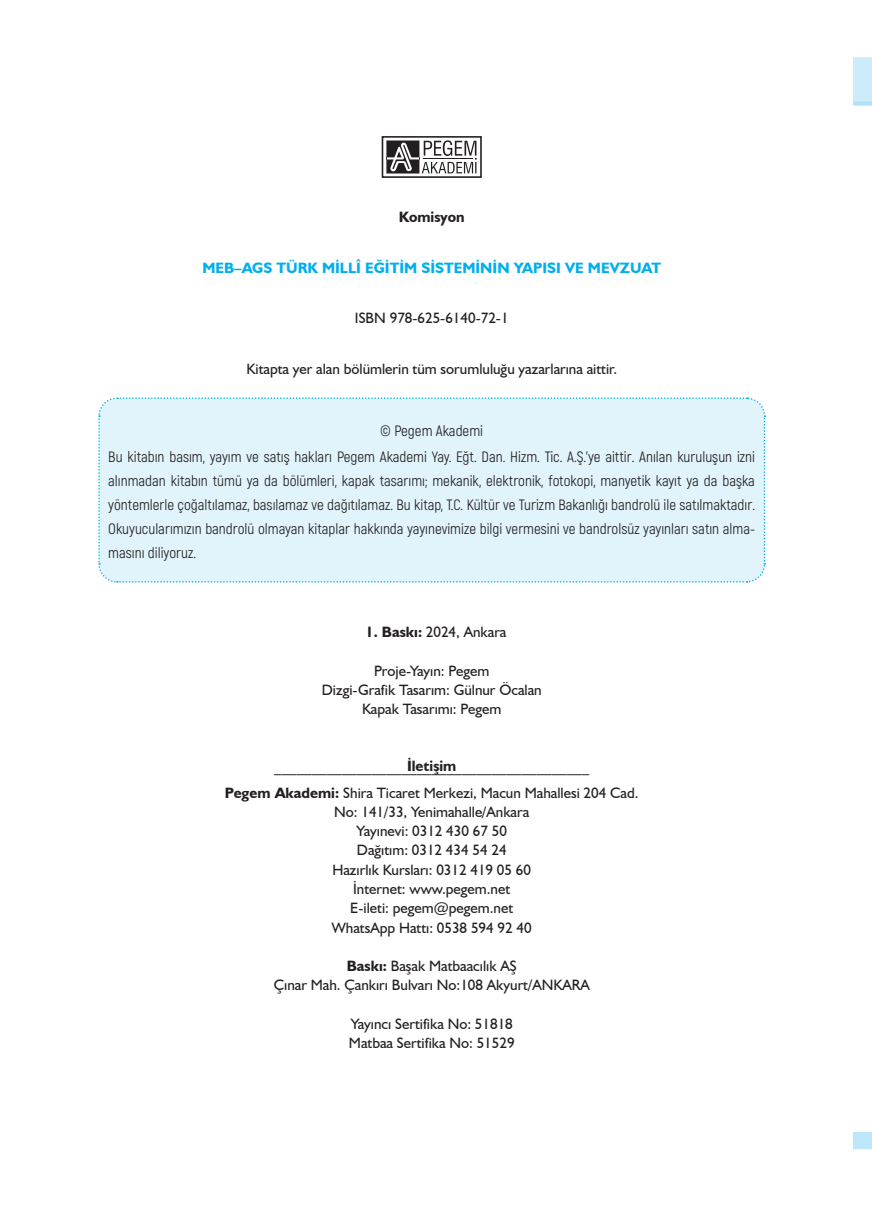
<style>
.page{position:relative;width:872px;height:1212px;background:#fff}
.page>*{position:absolute;margin:0;border:0;box-sizing:border-box;transform-origin:0 0}
.t1{font:15px/19.4px "Humanist 521 BT";color:#231f20;text-align:center}
.t2{font:15px/24px "Akrobat";color:#231f20;text-align:center}
.t3{font:700 15px "Humanist 521 BT";color:#00aeef}
.t4{font:700 15px "Humanist 521 BT";color:#231f20}
.s1{font-weight:700}
</style>
<div class="page">
<svg style="left:853px;top:57px;width:19px;height:49px"></svg>
<svg style="left:853px;top:1132px;width:19px;height:17px"></svg>
<svg style="left:386px;top:140px;width:91px;height:33px"></svg>
<div style="left:382px;top:136px;width:100px;height:42px;border:2px solid #231f20"></div>
<div style="left:98px;top:397px;width:668px;height:186px;background:#e1f4fc"></div>
<p class="t4" style="left:399px;top:208px;width:67px">Komisyon</p>
<p class="t3" style="left:202px;top:258px;width:460px">MEB–AGS TÜRK MİLLÎ EĞİTİM SİSTEMİNİN YAPISI VE MEVZUAT</p>
<p class="t1" style="left:355px;top:308px;width:155px">ISBN 978-625-6140-72-1</p>
<p class="t1" style="left:246px;top:359px;width:372px">Kitapta yer alan bölümlerin tüm sorumluluğu yazarlarına aittir.</p>
<p class="t2" style="left:108px;top:417px;width:648px;line-height:26.1px">© Pegem Akademi<br>Bu kitabın basım, yayım ve satış hakları Pegem Akademi Yay. Eğt. Dan. Hizm. Tic. A.Ş.’ye aittir. Anılan kuruluşun izni</p>
<p class="t2" style="left:108px;top:469px;width:648px;text-align:justify">alınmadan kitabın tümü ya da bölümleri, kapak tasarımı; mekanik, elektronik, fotokopi, manyetik kayıt ya da başka yöntemlerle çoğaltılamaz, basılamaz ve dağıtılamaz. Bu kitap, T.C. Kültür ve Turizm Bakanlığı bandrolü ile satılmaktadır.<br>Okuyucularımızın bandrolü olmayan kitaplar hakkında yayınevimize bilgi vermesini ve bandrolsüz yayınları satın alma&shy;masını diliyoruz.</p>
<p class="t1" style="left:365px;top:622px;width:142px"><span class="s1">1. Baskı:</span> 2024, Ankara</p>
<p class="t1" style="left:322px;top:661px;width:221px">Proje-Yayın: Pegem<br>Dizgi-Grafik Tasarım: Gülnur Öcalan<br>Kapak Tasarımı: Pegem</p>
<p class="t4" style="left:407px;top:756px;width:51px">İletişim</p>
<p class="t1" style="left:225px;top:763px;width:415px">––––––––––––––––––––––––––––––––––––––––––<br><span class="s1">Pegem Akademi:</span> Shira Ticaret Merkezi, Macun Mahallesi 204 Cad.<br>No: 141/33, Yenimahalle/Ankara<br>Yayınevi: 0312 430 67 50<br>Dağıtım: 0312 434 54 24<br>Hazırlık Kursları: 0312 419 05 60<br>İnternet: www.pegem.net<br>E-ileti: pegem@pegem.net<br>WhatsApp Hattı: 0538 594 92 40</p>
<p class="t1" style="left:274px;top:956px;width:317px"><span class="s1">Baskı:</span> Başak Matbaacılık AŞ<br>Çınar Mah. Çankırı Bulvarı No:108 Akyurt/ANKARA</p>
<p class="t1" style="left:349px;top:1014px;width:167px;text-align:left">Yayıncı Sertifika No: 51818<br>Matbaa Sertifika No: 51529</p>
</div>
